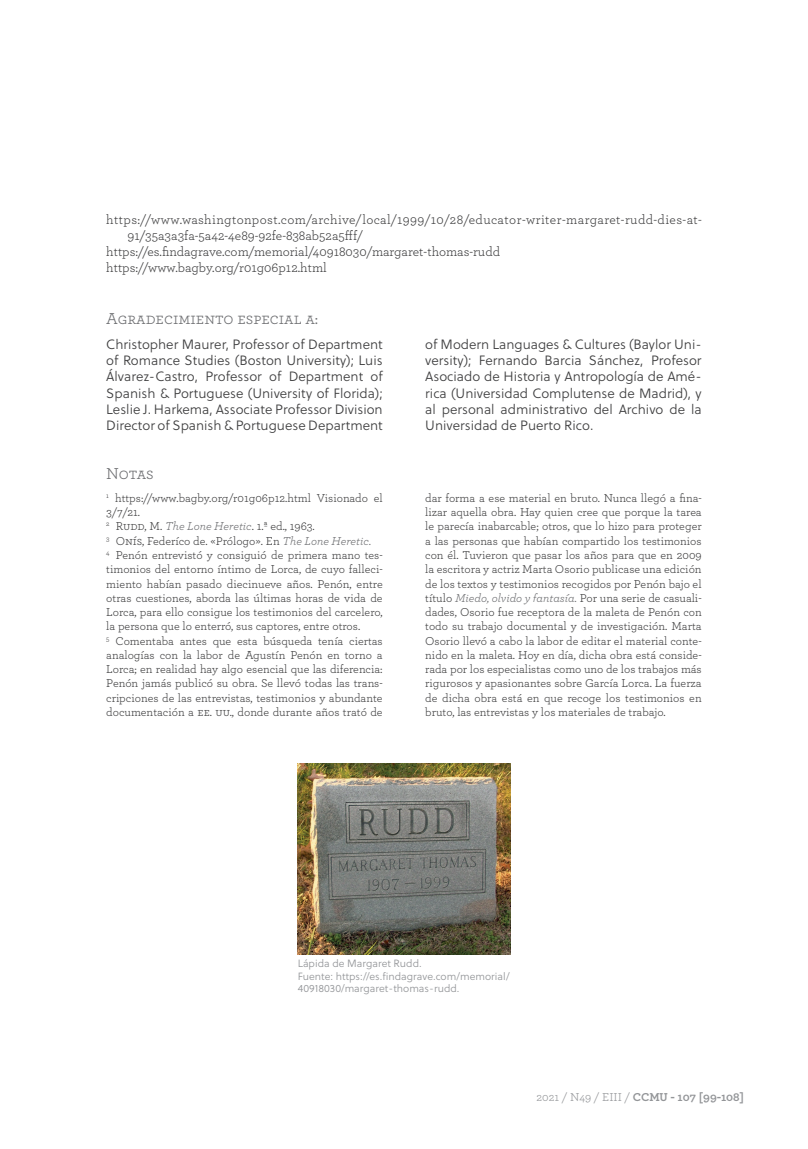
<style>
.page{position:relative;width:808px;height:1149px;background:#fff}
.page>*{position:absolute;margin:0;border:0;box-sizing:border-box;transform-origin:0 0}
.Subtitulos2parte{font:16.5px "Archer";color:#6c6d70}
.Textos2parte{font:300 13.5px/16.2px "Soleil";color:#3e3e3f;text-align:justify}
.Biblio2parte{font:13.5px/16.2px "Archer";color:#3e3e3f}
.Notas_al_final{font:12px/14.2px "Archer";color:#3e3e3f;text-align:justify}
.t1{font:700 12px "Archer";color:#939598}
.Pie_de_foto{font:300 10.5px/12.6px "Soleil";color:#939598}
.s1{font-style:italic;color:#6c6d70}
.s2{font-weight:400}
</style>
<div class="page">
<img style="left:298px;top:763px;width:212px;height:190px">
<p class="Biblio2parte" style="left:128px;top:210px;width:576px;text-indent:-21px">https://www.washingtonpost.com/archive/local/1999/10/28/educator-writer-margaret-rudd-dies-at-<br>91/35a3a3fa-5a42-4e89-92fe-838ab52a5fff/</p>
<p class="Biblio2parte" style="left:106px;top:243px;width:395px">https://es.findagrave.com/memorial/40918030/margaret-thomas-rudd</p>
<p class="Biblio2parte" style="left:106px;top:259px;width:222px">https://www.bagby.org/r01g06p12.html</p>
<p class="Subtitulos2parte" style="left:106px;top:307px;width:213px">Agradecimiento especial a:</p>
<p class="Textos2parte" style="left:106px;top:336px;width:278px">Christopher Maurer, Professor of Department of Romance Studies (Boston University); Luis Álvarez-Castro, Professor of Department of Spanish &amp; Portuguese (University of Florida); Leslie J. Harkema, Associate Professor Division Director of Spanish &amp; Portuguese Department</p>
<p class="Textos2parte" style="left:425px;top:336px;width:278px">of Modern Languages &amp; Cultures (Baylor Uni&shy;versity); Fernando Barcia Sánchez, Profesor Asociado de Historia y Antropología de Amé&shy;rica (Universidad Complutense de Madrid), y al personal administrativo del Archivo de la Universidad de Puerto Rico.</p>
<p class="Subtitulos2parte" style="left:106px;top:462px;width:49px">Notas</p>
<p class="Notas_al_final" style="left:106px;top:490px;width:278px"><sup>1</sup> https://www.bagby.org/r01g06p12.html Visionado el<br>3/7/21.</p>
<p class="Notas_al_final" style="left:106px;top:518px;width:210px"><sup>2</sup> Rudd, M. <span class="s1">The Lone Heretic</span>. 1.ª ed., 1963.</p>
<p class="Notas_al_final" style="left:106px;top:533px;width:266px"><sup>3</sup> Onís, Federíco de. «Prólogo». En <span class="s1">The Lone Heretic.</span></p>
<p class="Notas_al_final" style="left:106px;top:547px;width:278px"><sup>4</sup> Penón entrevistó y consiguió de primera mano tes&shy;timonios del entorno íntimo de Lorca, de cuyo falleci&shy;miento habían pasado diecinueve años. Penón, entre otras cuestiones, aborda las últimas horas de vida de Lorca, para ello consigue los testimonios del carcelero, la persona que lo enterró, sus captores, entre otros.</p>
<p class="Notas_al_final" style="left:106px;top:632px;width:278px"><sup>5</sup> Comentaba antes que esta búsqueda tenía ciertas analogías con la labor de Agustín Penón en torno a Lorca; en realidad hay algo esencial que las diferencia:<br>Penón jamás publicó su obra. Se llevó todas las trans&shy;cripciones de las entrevistas, testimonios y abundante documentación a ee. uu., donde durante años trató de</p>
<p class="Notas_al_final" style="left:425px;top:490px;width:278px">dar forma a ese material en bruto. Nunca llegó a fina&shy;lizar aquella obra. Hay quien cree que porque la tarea le parecía inabarcable; otros, que lo hizo para proteger a las personas que habían compartido los testimonios con él. Tuvieron que pasar los años para que en 2009 la escritora y actriz Marta Osorio publicase una edición de los textos y testimonios recogidos por Penón bajo el título <span class="s1">Miedo, olvido y fantasía.</span> Por una serie de casuali&shy;dades, Osorio fue receptora de la maleta de Penón con todo su trabajo documental y de investigación. Marta Osorio llevó a cabo la labor de editar el material conte&shy;nido en la maleta. Hoy en día, dicha obra está conside&shy;rada por los especialistas como uno de los trabajos más rigurosos y apasionantes sobre García Lorca. La fuerza de dicha obra está en que recoge los testimonios en bruto, las entrevistas y los materiales de trabajo.</p>
<p class="Pie_de_foto" style="left:298px;top:956px;width:213px">Lápida de Margaret Rudd.<br>Fuente: https://es.findagrave.com/memorial/<br>40918030/margaret-thomas-rudd.</p>
<p class="t1" style="left:536px;top:1087px;width:209px"><span class="s2">2021 / N49 / EIII /</span> CCMU - 107 [99-108]</p>
</div>
